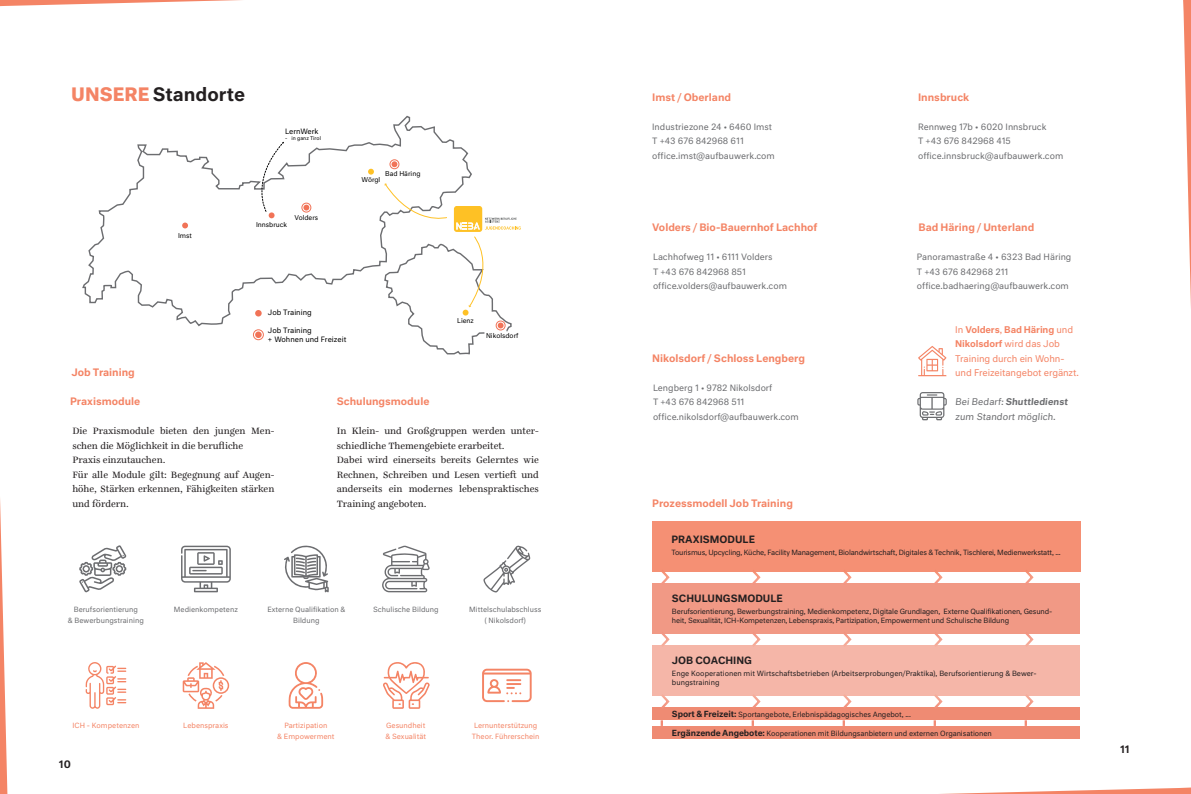
<style>
.page{position:relative;width:1191px;height:794px;background:#fff}
.page>*{position:absolute;margin:0;border:0;box-sizing:border-box;transform-origin:0 0}
.Überschrift_2{font:500 18px "Neutral";color:#231f20}
.Fließtext{font:10px/14.5px "Ingeborg";color:#231f20}
.Überschrift_orange_M{font:500 10px "Neutral";color:#f48465}
.t1{font:500 10px "Neutral";color:#231f20}
.t2{font:500 9.8px "Neutral";color:#231f20}
.Überschrift_orange_M-2{font:9px/14.5px "Neutral";letter-spacing:-.01em;color:#f48465}
.Überschrift_orange_M-3{font:9px/14.5px "Neutral";color:#6c6d70}
.Kontakt{font:8.5px "Neutral";color:#6c6d70}
.t3{font:7.2px/8.6px "Neutral";color:#000001}
.t4{font:7px/9px "Neutral";letter-spacing:-.02em;color:#231f20}
.Schulungsmodul{font:7px/11px "Neutral";color:#6c6d70;text-align:center}
.Schulungsmodul-2{font:7px "Neutral";color:#f48465}
.t5{font:7px/9px "Neutral";color:#231f20}
.t6{font:6.5px "Neutral";color:#000001}
.t7{font:5px "Neutral";color:#000001}
.s1{font-weight:700;color:#f48465}
.s2{font-weight:500}
.s3{font-weight:500;font-size:8.2px}
</style>
<div class="page">
<svg style="left:1183px;top:0;width:8px;height:307px"></svg>
<svg style="left:0;top:0;width:242px;height:6px"></svg>
<svg style="left:0;top:499px;width:8px;height:295px"></svg>
<svg style="left:941px;top:787px;width:250px;height:7px"></svg>
<svg style="left:181px;top:545px;width:50px;height:47px"></svg>
<svg style="left:86px;top:662px;width:40px;height:46px"></svg>
<svg style="left:382px;top:545px;width:47px;height:47px"></svg>
<svg style="left:284px;top:545px;width:45px;height:47px"></svg>
<svg style="left:383px;top:662px;width:46px;height:47px"></svg>
<svg style="left:183px;top:662px;width:46px;height:47px"></svg>
<svg style="left:288px;top:662px;width:35px;height:46px"></svg>
<svg style="left:918px;top:346px;width:28px;height:30px"></svg>
<svg style="left:917px;top:392px;width:29px;height:28px"></svg>
<svg style="left:482px;top:668px;width:49px;height:34px"></svg>
<svg style="left:483px;top:545px;width:47px;height:47px"></svg>
<svg style="left:79px;top:545px;width:47px;height:47px"></svg>
<svg style="left:660px;top:720px;width:3px;height:6px"></svg>
<svg style="left:842px;top:720px;width:3px;height:6px"></svg>
<svg style="left:751px;top:720px;width:3px;height:6px"></svg>
<svg style="left:933px;top:720px;width:3px;height:6px"></svg>
<svg style="left:1024px;top:720px;width:3px;height:6px"></svg>
<div style="left:652px;top:521px;width:428px;height:50px;background:#f59074"></div>
<div style="left:652px;top:583px;width:427px;height:50px;background:#f19985"></div>
<div style="left:652px;top:645px;width:427px;height:50px;background:#f5b6a8"></div>
<div style="left:652px;top:707px;width:427px;height:13px;background:#ef8b73"></div>
<div style="left:652px;top:726px;width:427px;height:13px;background:#ef8b73"></div>
<svg style="left:658px;top:571px;width:13px;height:12px"></svg>
<svg style="left:658px;top:633px;width:13px;height:13px"></svg>
<svg style="left:658px;top:695px;width:13px;height:12px"></svg>
<svg style="left:840px;top:571px;width:13px;height:12px"></svg>
<svg style="left:840px;top:633px;width:13px;height:13px"></svg>
<svg style="left:840px;top:695px;width:13px;height:12px"></svg>
<svg style="left:749px;top:571px;width:13px;height:12px"></svg>
<svg style="left:749px;top:633px;width:13px;height:13px"></svg>
<svg style="left:749px;top:695px;width:13px;height:12px"></svg>
<svg style="left:931px;top:571px;width:13px;height:12px"></svg>
<svg style="left:931px;top:633px;width:13px;height:13px"></svg>
<svg style="left:931px;top:695px;width:13px;height:12px"></svg>
<svg style="left:1022px;top:571px;width:13px;height:12px"></svg>
<svg style="left:1022px;top:633px;width:13px;height:13px"></svg>
<svg style="left:1022px;top:695px;width:13px;height:12px"></svg>
<svg style="left:82px;top:116px;width:430px;height:238px"></svg>
<svg style="left:253px;top:159px;width:252px;height:181px"></svg>
<svg style="left:303px;top:205px;width:6px;height:5px"></svg>
<svg style="left:391px;top:161px;width:6px;height:6px"></svg>
<svg style="left:498px;top:322px;width:5px;height:6px"></svg>
<svg style="left:182px;top:222px;width:6px;height:6px"></svg>
<svg style="left:454px;top:206px;width:67px;height:109px"></svg>
<svg style="left:384px;top:183px;width:63px;height:44px"></svg>
<svg style="left:249px;top:142px;width:35px;height:76px"></svg>
<p class="Überschrift_2" style="left:71px;top:82px;width:175px"><span class="s1">UNSERE</span> Standorte</p>
<p class="t3" style="left:285px;top:126px;width:35px">LernWerk</p>
<p class="t7" style="left:285px;top:134px;width:38px">- in ganz Tirol</p>
<p class="t6" style="left:178px;top:231px;width:16px">Imst</p>
<p class="t6" style="left:294px;top:213px;width:25px">Volders</p>
<p class="t6" style="left:256px;top:221px;width:33px">Innsbruck</p>
<p class="t6" style="left:385px;top:170px;width:37px">Bad Häring</p>
<p class="t6" style="left:361px;top:175px;width:20px">Wörgl</p>
<p class="Überschrift_orange_M" style="left:72px;top:366px;width:65px">Job Training</p>
<p class="Überschrift_orange_M" style="left:70px;top:395px;width:72px">Praxismodule</p>
<p class="t3" style="left:268px;top:308px;width:45px">Job Training</p>
<p class="t3" style="left:268px;top:326px;width:80px">Job Training<br>+ Wohnen und Freizeit</p>
<p class="Überschrift_orange_M" style="left:337px;top:395px;width:94px">Schulungsmodule</p>
<p class="t6" style="left:457px;top:316px;width:18px">Lienz</p>
<p class="t6" style="left:486px;top:331px;width:34px">Nikolsdorf</p>
<p class="Fließtext" style="left:72px;top:423px;width:203px">Die Praxismodule bieten den jungen Men&shy;schen die Möglichkeit in die berufliche</p>
<p class="Fließtext" style="left:72px;top:452px;width:95px">Praxis einzutauchen.</p>
<p class="Fließtext" style="left:72px;top:467px;width:203px;text-align:justify">Für alle Module gilt: Begegnung auf Augen&shy;höhe, Stärken erkennen, Fähigkeiten stärken und fördern.</p>
<p class="Fließtext" style="left:337px;top:423px;width:203px">In Klein- und Großgruppen werden unter&shy;schiedliche Themengebiete erarbeitet.</p>
<p class="Fließtext" style="left:337px;top:452px;width:203px;text-align:justify">Dabei wird einerseits bereits Gelerntes wie Rechnen, Schreiben und Lesen vertieft und anderseits ein modernes lebenspraktisches Training angeboten.</p>
<p class="Schulungsmodul" style="left:74px;top:603px;width:66px">Berufsorientierung</p>
<p class="Schulungsmodul" style="left:68px;top:614px;width:78px">&amp; Bewerbungstraining</p>
<p class="Schulungsmodul" style="left:174px;top:603px;width:66px">Medienkompetenz</p>
<p class="Schulungsmodul" style="left:267px;top:603px;width:80px">Externe Qualifikation &amp;<br>Bildung</p>
<p class="Schulungsmodul" style="left:469px;top:603px;width:74px">Mittelschulabschluss</p>
<p class="Schulungsmodul" style="left:373px;top:604px;width:67px">Schulische Bildung</p>
<p class="Schulungsmodul" style="left:484px;top:614px;width:43px">( Nikolsdorf)</p>
<p class="Schulungsmodul-2" style="left:72px;top:720px;width:68px">ICH - Kompetenzen</p>
<p class="Schulungsmodul-2" style="left:183px;top:720px;width:47px">Lebenspraxis</p>
<h2 class="t1" style="left:59px;top:757px;width:13px">10</h2>
<p class="Schulungsmodul-2" style="left:284px;top:720px;width:45px">Partizipation</p>
<p class="Schulungsmodul-2" style="left:277px;top:731px;width:59px">&amp; Empowerment</p>
<p class="Schulungsmodul-2" style="left:386px;top:720px;width:41px">Gesundheit</p>
<p class="Schulungsmodul-2" style="left:385px;top:731px;width:42px">&amp; Sexualität</p>
<p class="Schulungsmodul-2" style="left:474px;top:720px;width:65px">Lernunterstützung</p>
<p class="Schulungsmodul-2" style="left:472px;top:731px;width:69px">Theor. Führerschein</p>
<p class="Überschrift_orange_M" style="left:652px;top:90px;width:80px">Imst / Oberland</p>
<p class="Kontakt" style="left:652px;top:121px;width:121px">Industriezone 24 • 6460 Imst</p>
<p class="Kontakt" style="left:652px;top:135px;width:93px">T +43 676 842968 611</p>
<p class="Kontakt" style="left:652px;top:150px;width:124px">office.imst@aufbauwerk.com</p>
<p class="Überschrift_orange_M" style="left:652px;top:221px;width:167px">Volders / Bio-Bauernhof Lachhof</p>
<p class="Kontakt" style="left:653px;top:251px;width:121px">Lachhofweg 11 • 6111 Volders</p>
<p class="Kontakt" style="left:653px;top:266px;width:94px">T +43 676 842968 851</p>
<p class="Kontakt" style="left:653px;top:280px;width:135px">office.volders@aufbauwerk.com</p>
<p class="Überschrift_orange_M" style="left:652px;top:351px;width:154px">Nikolsdorf / Schloss Lengberg</p>
<p class="Kontakt" style="left:653px;top:382px;width:121px">Lengberg 1 • 9782 Nikolsdorf</p>
<p class="Kontakt" style="left:653px;top:396px;width:93px">T +43 676 842968 511</p>
<p class="Kontakt" style="left:653px;top:411px;width:147px">office.nikolsdorf@aufbauwerk.com</p>
<p class="Überschrift_orange_M" style="left:652px;top:496px;width:142px">Prozessmodell Job Training</p>
<p class="t2" style="left:671px;top:533px;width:85px">PRAXISMODULE</p>
<p class="Überschrift_orange_M" style="left:918px;top:90px;width:53px">Innsbruck</p>
<p class="Kontakt" style="left:918px;top:121px;width:130px">Rennweg 17b • 6020 Innsbruck</p>
<p class="Kontakt" style="left:918px;top:135px;width:94px">T +43 676 842968 415</p>
<p class="Kontakt" style="left:918px;top:150px;width:147px">office.innsbruck@aufbauwerk.com</p>
<p class="Überschrift_orange_M" style="left:918px;top:221px;width:117px">Bad Häring / Unterland</p>
<p class="Kontakt" style="left:917px;top:251px;width:156px">Panoramastraße 4 • 6323 Bad Häring</p>
<p class="Kontakt" style="left:917px;top:266px;width:93px">T +43 676 842968 211</p>
<p class="Kontakt" style="left:917px;top:280px;width:153px">office.badhaering@aufbauwerk.com</p>
<p class="Überschrift_orange_M-2" style="left:955px;top:322px;width:125px">In <span class="s2">Volders</span>, <span class="s2">Bad Häring</span> und<br><span class="s2">Nikolsdorf</span> wird das Job<br>Training durch ein Wohn&shy;und Freizeitangebot ergänzt.</p>
<p class="Überschrift_orange_M-3" style="left:955px;top:394px;width:115px">Bei Bedarf: <span class="s2">Shuttledienst </span>zum Standort möglich.</p>
<p class="t4" style="left:671px;top:548px;width:390px">Tourismus, Upcycling, Küche, Facility Management, Biolandwirtschaft, Digitales &amp; Technik, Tischlerei, Medienwerkstatt, ...</p>
<p class="t2" style="left:672px;top:592px;width:112px">SCHULUNGSMODULE</p>
<p class="t4" style="left:672px;top:606px;width:382px">Berufsorientierung, Bewerbungstraining, Medienkompetenz, Digitale Grundlagen, Externe Qualifikationen, Gesund&shy;heit, Sexualität, ICH-Kompetenzen, Lebenspraxis, Partizipation, Empowerment und Schulische Bildung</p>
<p class="t2" style="left:672px;top:654px;width:82px">JOB COACHING</p>
<p class="t5" style="left:672px;top:668px;width:366px">Enge Kooperationen mit Wirtschaftsbetrieben (Arbeitserprobungen/Praktika), Berufsorientierung &amp; Bewer&shy;bungstraining</p>
<p class="t4" style="left:672px;top:710px;width:240px"><span class="s3">Sport &amp; Freizeit:</span> Sportangebote, Erlebnispädagogisches Angebot, ...</p>
<p class="t4" style="left:672px;top:728px;width:321px"><span class="s3">Ergänzende Angebote:</span> Kooperationen mit Bildungsanbietern und externen Organisationen</p>
<h2 class="t1" style="left:1120px;top:743px;width:11px">11</h2>
</div>
